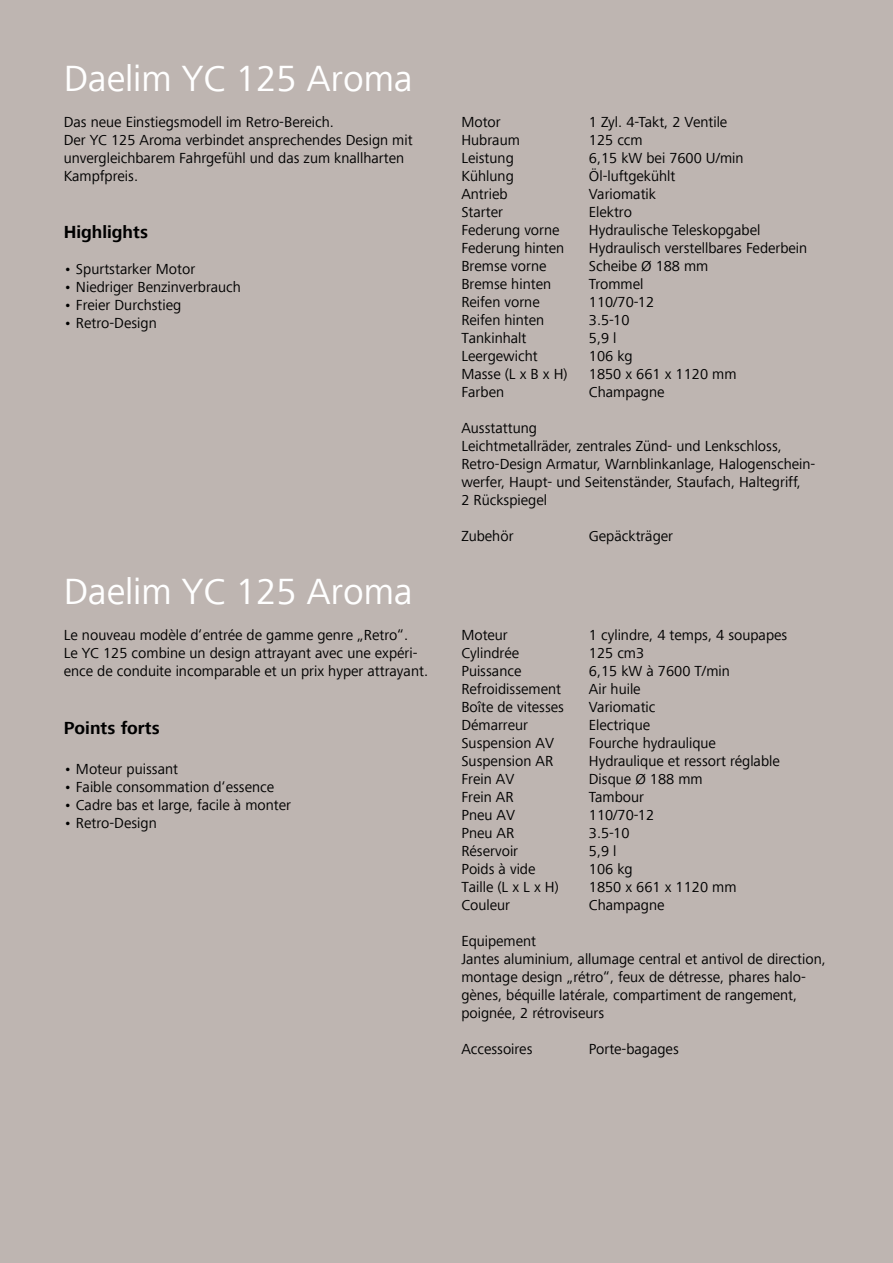
<style>
.page{position:relative;width:893px;height:1263px;background:#beb5b1}
.page>*{position:absolute;margin:0;border:0;box-sizing:border-box;transform-origin:0 0}
.t1{font:37.5px "Frutiger Next Com";color:#fff}
.t2{font:700 18px "Frutiger Next Com";color:#000}
.t3{font:15px/18px "Frutiger Next Com";color:#000}
</style>
<div class="page">
<h1 class="t1" style="left:64px;top:57px;width:350px">Daelim YC 125 Aroma</h1>
<p class="t3" style="left:64px;top:113px;width:350px">Das neue Einstiegsmodell im Retro-Bereich.<br>Der YC 125 Aroma verbindet ansprechendes Design mit unvergleichbarem Fahrgefühl und das zum knallharten Kampfpreis.</p>
<p class="t2" style="left:64px;top:222px;width:86px">Highlights</p>
<p class="t3" style="left:64px;top:260px;width:133px">• Spurtstarker Motor</p>
<p class="t3" style="left:64px;top:278px;width:179px">• Niedriger Benzinverbrauch</p>
<p class="t3" style="left:64px;top:296px;width:119px">• Freier Durchstieg</p>
<p class="t3" style="left:64px;top:314px;width:94px">• Retro-Design</p>
<h1 class="t1" style="left:64px;top:570px;width:350px">Daelim YC 125 Aroma</h1>
<p class="t3" style="left:64px;top:626px;width:366px">Le nouveau modèle d‘entrée de gamme genre „Retro“.<br>Le YC 125 combine un design attrayant avec une expéri&shy;ence de conduite incomparable et un prix hyper attrayant.</p>
<p class="t2" style="left:64px;top:718px;width:97px">Points forts</p>
<p class="t3" style="left:64px;top:759px;width:116px">• Moteur puissant</p>
<p class="t3" style="left:64px;top:777px;width:212px">• Faible consommation d‘essence</p>
<p class="t3" style="left:64px;top:795px;width:229px">• Cadre bas et large, facile à monter</p>
<p class="t3" style="left:64px;top:813px;width:94px">• Retro-Design</p>
<p class="t3" style="left:461px;top:113px;width:41px">Motor</p>
<p class="t3" style="left:589px;top:113px;width:140px">1 Zyl. 4-Takt, 2 Ventile</p>
<p class="t3" style="left:461px;top:131px;width:60px">Hubraum</p>
<p class="t3" style="left:589px;top:131px;width:55px">125 ccm</p>
<p class="t3" style="left:461px;top:149px;width:54px">Leistung</p>
<p class="t3" style="left:589px;top:149px;width:156px">6,15 kW bei 7600 U/min</p>
<p class="t3" style="left:461px;top:167px;width:54px">Kühlung</p>
<p class="t3" style="left:589px;top:167px;width:88px">Öl-luftgekühlt</p>
<p class="t3" style="left:461px;top:185px;width:48px">Antrieb</p>
<p class="t3" style="left:589px;top:185px;width:69px">Variomatik</p>
<p class="t3" style="left:461px;top:203px;width:43px">Starter</p>
<p class="t3" style="left:589px;top:203px;width:45px">Elektro</p>
<p class="t3" style="left:461px;top:221px;width:100px">Federung vorne</p>
<p class="t3" style="left:589px;top:221px;width:173px">Hydraulische Teleskopgabel</p>
<p class="t3" style="left:461px;top:239px;width:104px">Federung hinten</p>
<p class="t3" style="left:589px;top:239px;width:220px">Hydraulisch verstellbares Federbein</p>
<p class="t3" style="left:461px;top:257px;width:87px">Bremse vorne</p>
<p class="t3" style="left:589px;top:257px;width:121px">Scheibe Ø 188 mm</p>
<p class="t3" style="left:461px;top:275px;width:91px">Bremse hinten</p>
<p class="t3" style="left:589px;top:275px;width:56px">Trommel</p>
<p class="t3" style="left:461px;top:293px;width:80px">Reifen vorne</p>
<p class="t3" style="left:589px;top:293px;width:67px">110/70-12</p>
<p class="t3" style="left:461px;top:311px;width:84px">Reifen hinten</p>
<p class="t3" style="left:589px;top:311px;width:42px">3.5-10</p>
<p class="t3" style="left:461px;top:329px;width:67px">Tankinhalt</p>
<p class="t3" style="left:589px;top:329px;width:29px">5,9 l</p>
<p class="t3" style="left:461px;top:347px;width:78px">Leergewicht</p>
<p class="t3" style="left:589px;top:347px;width:45px">106 kg</p>
<p class="t3" style="left:461px;top:365px;width:108px">Masse (L x B x H)</p>
<p class="t3" style="left:589px;top:365px;width:149px">1850 x 661 x 1120 mm</p>
<p class="t3" style="left:461px;top:383px;width:44px">Farben</p>
<p class="t3" style="left:589px;top:383px;width:77px">Champagne</p>
<p class="t3" style="left:461px;top:419px;width:355px">Ausstattung<br>Leichtmetallräder, zentrales Zünd- und Lenkschloss, Retro-Design Armatur, Warnblinkanlage, Halogenschein&shy;werfer, Haupt- und Seitenständer, Staufach, Haltegriff,<br>2 Rückspiegel</p>
<p class="t3" style="left:461px;top:527px;width:54px">Zubehör</p>
<p class="t3" style="left:589px;top:527px;width:86px">Gepäckträger</p>
<p class="t3" style="left:461px;top:626px;width:48px">Moteur</p>
<p class="t3" style="left:589px;top:626px;width:200px">1 cylindre, 4 temps, 4 soupapes</p>
<p class="t3" style="left:461px;top:644px;width:59px">Cylindrée</p>
<p class="t3" style="left:589px;top:644px;width:57px">125 cm3</p>
<p class="t3" style="left:461px;top:662px;width:62px">Puissance</p>
<p class="t3" style="left:589px;top:662px;width:142px">6,15 kW à 7600 T/min</p>
<p class="t3" style="left:461px;top:680px;width:101px">Refroidissement</p>
<p class="t3" style="left:589px;top:680px;width:53px">Air huile</p>
<p class="t3" style="left:461px;top:698px;width:104px">Boîte de vitesses</p>
<p class="t3" style="left:589px;top:698px;width:68px">Variomatic</p>
<p class="t3" style="left:461px;top:716px;width:68px">Démarreur</p>
<p class="t3" style="left:589px;top:716px;width:63px">Electrique</p>
<p class="t3" style="left:461px;top:734px;width:94px">Suspension AV</p>
<p class="t3" style="left:589px;top:734px;width:128px">Fourche hydraulique</p>
<p class="t3" style="left:461px;top:752px;width:93px">Suspension AR</p>
<p class="t3" style="left:589px;top:752px;width:192px">Hydraulique et ressort réglable</p>
<p class="t3" style="left:461px;top:770px;width:55px">Frein AV</p>
<p class="t3" style="left:589px;top:770px;width:115px">Disque Ø 188 mm</p>
<p class="t3" style="left:461px;top:788px;width:54px">Frein AR</p>
<p class="t3" style="left:589px;top:788px;width:57px">Tambour</p>
<p class="t3" style="left:461px;top:806px;width:55px">Pneu AV</p>
<p class="t3" style="left:589px;top:806px;width:67px">110/70-12</p>
<p class="t3" style="left:461px;top:824px;width:54px">Pneu AR</p>
<p class="t3" style="left:589px;top:824px;width:42px">3.5-10</p>
<p class="t3" style="left:461px;top:842px;width:58px">Réservoir</p>
<p class="t3" style="left:589px;top:842px;width:29px">5,9 l</p>
<p class="t3" style="left:461px;top:860px;width:76px">Poids à vide</p>
<p class="t3" style="left:589px;top:860px;width:45px">106 kg</p>
<p class="t3" style="left:461px;top:878px;width:99px">Taille (L x L x H)</p>
<p class="t3" style="left:589px;top:878px;width:149px">1850 x 661 x 1120 mm</p>
<p class="t3" style="left:461px;top:896px;width:50px">Couleur</p>
<p class="t3" style="left:589px;top:896px;width:77px">Champagne</p>
<p class="t3" style="left:461px;top:932px;width:366px">Equipement<br>Jantes aluminium, allumage central et antivol de direction, montage design „rétro“, feux de détresse, phares halo&shy;gènes, béquille latérale, compartiment de rangement, poignée, 2 rétroviseurs</p>
<p class="t3" style="left:461px;top:1040px;width:73px">Accessoires</p>
<p class="t3" style="left:589px;top:1040px;width:91px">Porte-bagages</p>
</div>
